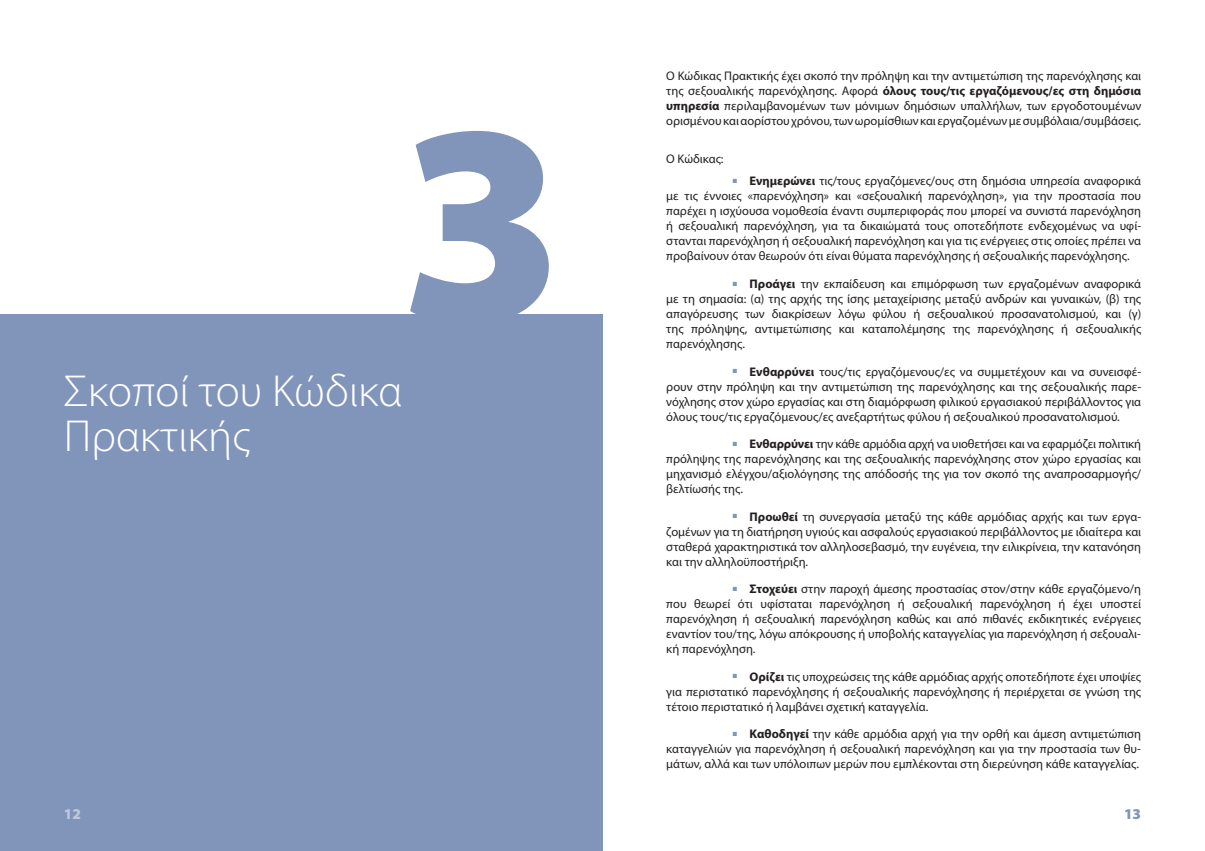
<style>
.page{position:relative;width:1205px;height:851px;background:#fff}
.page>*{position:absolute;margin:0;border:0;box-sizing:border-box;transform-origin:0 0}
.t1{font:900 287.5px "Myriad Pro";color:#8194ba}
.t2{font:300 45px/45px "Myriad Pro";color:#fff}
.t3{font:900 15px "Myriad Pro";color:#bfc7dc}
.t4{font:900 15px "Myriad Pro";color:#8194ba}
.t5{font:12.5px/15px "Myriad Pro";color:#231f20;text-align:justify}
.s1{font-weight:700}
.s2{color:#8194ba}
</style>
<div class="page">
<div style="left:0;top:314px;width:602px;height:536px;background:#8194ba"></div>
<h1 class="t1" style="left:400px;top:61px;width:166px">3</h1>
<h2 class="t2" style="left:64px;top:369px;width:340px">Σκοποί του Κώδικα<br>Πρακτικής</h2>
<p class="t5" style="left:666px;top:68px;width:476px">Ο Κώδικας Πρακτικής έχει σκοπό την πρόληψη και την αντιμετώπιση της παρενόχλησης και της σεξουαλικής παρενόχλησης. Αφορά <span class="s1">όλους τους/τις εργαζόμενους/ες στη δημόσια υπηρεσία</span> περιλαμβανομένων των μόνιμων δημόσιων υπαλλήλων, των εργοδοτουμένων ορισμένου και αορίστου χρόνου, των ωρομίσθιων και εργαζομένων με συμβόλαια/συμβάσεις.</p>
<p class="t5" style="left:666px;top:151px;width:59px">Ο Κώδικας:</p>
<p class="t5" style="left:666px;top:173px;width:476px;text-indent:66px"><span class="s2">▪</span> <span class="s1">Ενημερώνει</span> τις/τους εργαζόμενες/ους στη δημόσια υπηρεσία αναφορικά με τις έννοιες «παρενόχληση» και «σεξουαλική παρενόχληση», για την προστασία που παρέχει η ισχύουσα νομοθεσία έναντι συμπεριφοράς που μπορεί να συνιστά παρενόχληση ή σεξουαλική παρενόχληση, για τα δικαιώματά τους οποτεδήποτε ενδεχομένως να υφί&shy;στανται παρενόχληση ή σεξουαλική παρενόχληση και για τις ενέργειες στις οποίες πρέπει να προβαίνουν όταν θεωρούν ότι είναι θύματα παρενόχλησης ή σεξουαλικής παρενόχλησης.</p>
<p class="t5" style="left:666px;top:276px;width:476px;text-indent:66px"><span class="s2">▪</span> <span class="s1">Προάγει</span> την εκπαίδευση και επιμόρφωση των εργαζομένων αναφορικά με τη σημασία: (α) της αρχής της ίσης μεταχείρισης μεταξύ ανδρών και γυναικών, (β) της απαγόρευσης των διακρίσεων λόγω φύλου ή σεξουαλικού προσανατολισμού, και (γ) της πρόληψης, αντιμετώπισης και καταπολέμησης της παρενόχλησης ή σεξουαλικής παρενόχλησης.</p>
<p class="t5" style="left:666px;top:363px;width:476px;text-indent:66px"><span class="s2">▪</span> <span class="s1">Ενθαρρύνει</span> τους/τις εργαζόμενους/ες να συμμετέχουν και να συνεισφέ&shy;ρουν στην πρόληψη και την αντιμετώπιση της παρενόχλησης και της σεξουαλικής παρε&shy;νόχλησης στον χώρο εργασίας και στη διαμόρφωση φιλικού εργασιακού περιβάλλοντος για όλους τους/τις εργαζόμενους/ες ανεξαρτήτως φύλου ή σεξουαλικού προσανατολισμού.</p>
<p class="t5" style="left:666px;top:436px;width:476px;text-indent:66px"><span class="s2">▪</span> <span class="s1">Ενθαρρύνει</span> την κάθε αρμόδια αρχή να υιοθετήσει και να εφαρμόζει πολιτική πρόληψης της παρενόχλησης και της σεξουαλικής παρενόχλησης στον χώρο εργασίας και μηχανισμό ελέγχου/αξιολόγησης της απόδοσής της για τον σκοπό της αναπροσαρμογής/ βελτίωσής της.</p>
<p class="t5" style="left:666px;top:508px;width:476px;text-indent:66px"><span class="s2">▪</span> <span class="s1">Προωθεί</span> τη συνεργασία μεταξύ της κάθε αρμόδιας αρχής και των εργα&shy;ζομένων για τη διατήρηση υγιούς και ασφαλούς εργασιακού περιβάλλοντος με ιδιαίτερα και σταθερά χαρακτηριστικά τον αλληλοσεβασμό, την ευγένεια, την ειλικρίνεια, την κατανόηση και την αλληλοϋποστήριξη.</p>
<p class="t5" style="left:666px;top:581px;width:476px;text-indent:66px"><span class="s2">▪</span> <span class="s1">Στοχεύει</span> στην παροχή άμεσης προστασίας στον/στην κάθε εργαζόμενο/η που θεωρεί ότι υφίσταται παρενόχληση ή σεξουαλική παρενόχληση ή έχει υποστεί παρενόχληση ή σεξουαλική παρενόχληση καθώς και από πιθανές εκδικητικές ενέργειες εναντίον του/της, λόγω απόκρουσης ή υποβολής καταγγελίας για παρενόχληση ή σεξουαλι&shy;κή παρενόχληση.</p>
<p class="t5" style="left:666px;top:668px;width:476px;text-indent:66px"><span class="s2">▪</span> <span class="s1">Ορίζει</span> τις υποχρεώσεις της κάθε αρμόδιας αρχής οποτεδήποτε έχει υποψίες για περιστατικό παρενόχλησης ή σεξουαλικής παρενόχλησης ή περιέρχεται σε γνώση της τέτοιο περιστατικό ή λαμβάνει σχετική καταγγελία.</p>
<p class="t5" style="left:666px;top:726px;width:476px;text-indent:66px"><span class="s2">▪</span> <span class="s1">Καθοδηγεί</span> την κάθε αρμόδια αρχή για την ορθή και άμεση αντιμετώπιση καταγγελιών για παρενόχληση ή σεξουαλική παρενόχληση και για την προστασία των θυ&shy;μάτων, αλλά και των υπόλοιπων μερών που εμπλέκονται στη διερεύνηση κάθε καταγγελίας.</p>
<p class="t3" style="left:64px;top:805px;width:19px">12</p>
<p class="t4" style="left:1124px;top:805px;width:19px">13</p>
</div>
